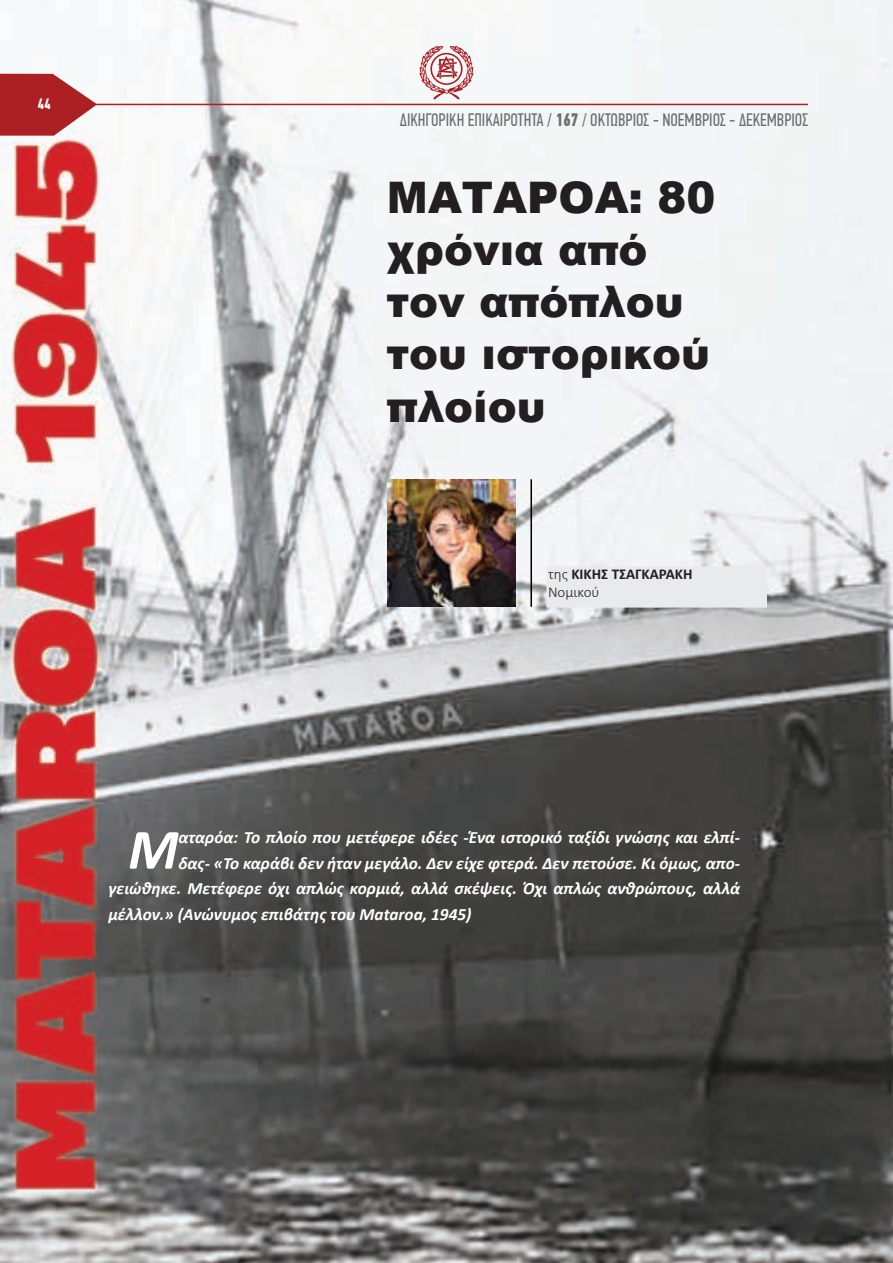
<style>
.page{position:relative;width:893px;height:1263px;background:#fff}
.page>*{position:absolute;margin:0;border:0;box-sizing:border-box;transform-origin:0 0}
.t1{font:italic 700 57.45px "Calibri";color:#fff}
.t2{font:900 43.5px/52.2px "Arial";color:#231f20}
.t3{font:18px "PF Din Text Comp Pro";color:#6c6d70}
.t4{font:italic 700 17.25px "Calibri";color:#fff}
.t5{font:700 15px/18px "Calibri";color:#231f20}
.t6{font:700 15px "PF Din Text Comp Pro";color:#fff}
.s1{font-weight:700}
.s2{font-weight:300}
</style>
<div class="page">
<img style="left:0;top:0;width:893px;height:1263px">
<img style="left:388px;top:479px;width:127px;height:128px">
<hr style="left:530px;top:479px;width:2px;height:128px;background:#000">
<div style="left:547px;top:567px;width:219px;height:40px;background:#e9eaeb"></div>
<div style="left:547px;top:566px;width:220px;height:42px;border:2px solid #e9eaeb"></div>
<svg style="left:0;top:74px;width:97px;height:62px"></svg>
<hr style="left:95px;top:104px;width:713px;height:1px;background:#ac1f22">
<svg style="left:419px;top:46px;width:54px;height:53px"></svg>
<p class="t6" style="left:38px;top:95px;width:14px">44</p>
<p class="t3" style="left:400px;top:110px;width:409px">ΔΙΚΗΓΟΡΙΚΗ ΕΠΙΚΑΙΡΟΤΗΤΑ / <span class="s1">167</span> / ΟΚΤΩΒΡΙΟΣ - ΝΟΕΜΒΡΙΟΣ - ΔΕΚΕΜΒΡΙΟΣ</p>
<h2 class="t2" style="left:387px;top:170px;width:330px">ΜΑΤΑΡΟΑ: 80 χρόνια από τον απόπλου του ιστορικού πλοίου</h2>
<p class="t5" style="left:548px;top:565px;width:146px"><span class="s2">της</span> ΚΙΚΗΣ ΤΣΑΓΚΑΡΑΚΗ<br><span class="s2">Νομικού</span></p>
<h1 class="t1" style="left:128px;top:809px;width:52px">Μ</h1>
<p class="t4" style="left:178px;top:825px;width:563px">αταρόα: Το πλοίο που μετέφερε ιδέες -Ένα ιστορικό ταξίδι γνώσης και ελπί-</p>
<p class="t4" style="left:178px;top:851px;width:563px">δας- «Το καράβι δεν ήταν μεγάλο. Δεν είχε φτερά. Δεν πετούσε. Κι όμως, απο-</p>
<p class="t4" style="left:108px;top:876px;width:633px">γειώθηκε. Μετέφερε όχι απλώς κορμιά, αλλά σκέψεις. Όχι απλώς ανθρώπους, αλλά</p>
<p class="t4" style="left:108px;top:901px;width:365px">μέλλον.» (Ανώνυμος επιβάτης του Mataroa, 1945)</p>
</div>
